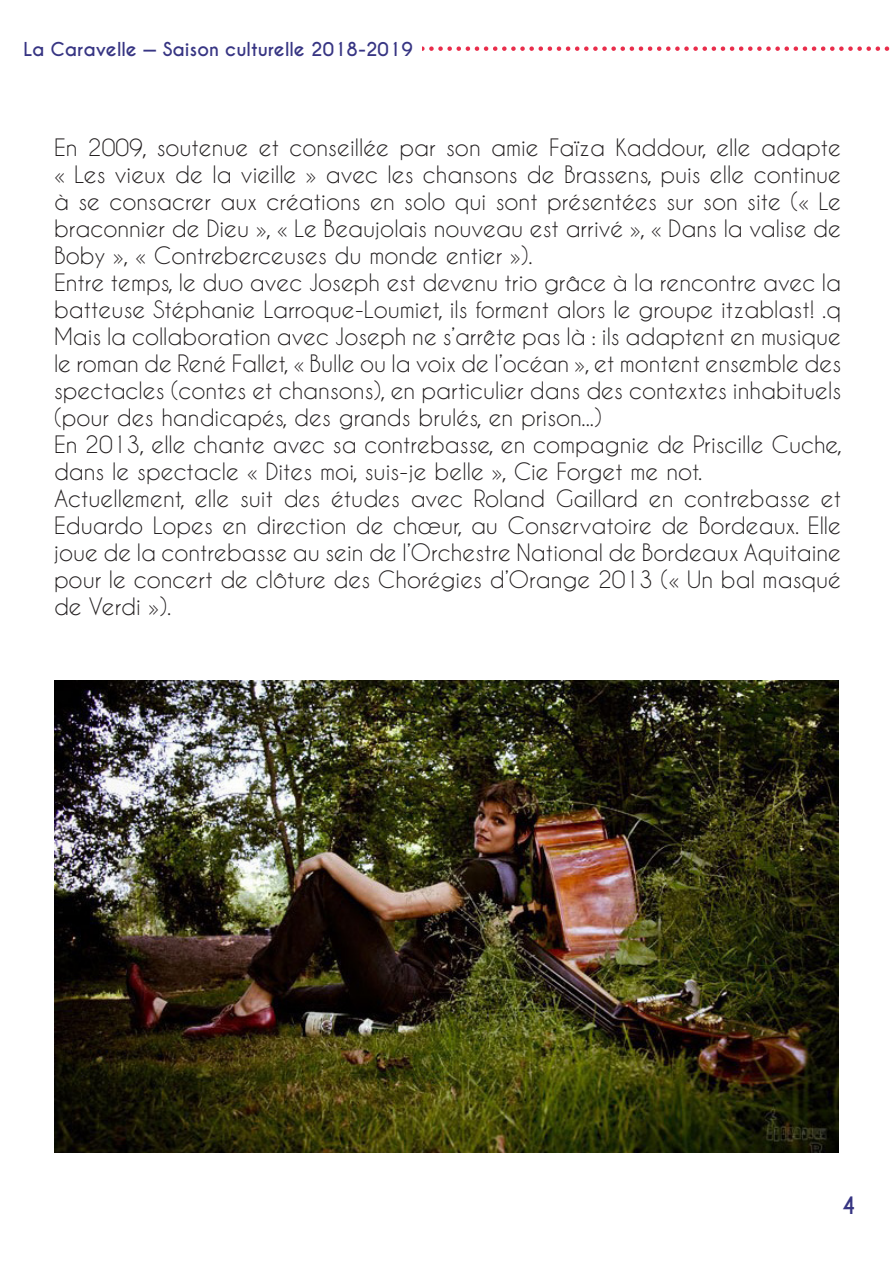
<style>
.page{position:relative;width:893px;height:1263px;background:#fff}
.page>*{position:absolute;margin:0;border:0;box-sizing:border-box;transform-origin:0 0}
.t1{font:22.5px/27px "Caviar Dreams";color:#231f20}
.t2{font:700 22.5px "Caviar Dreams";color:#373583}
.t3{font:700 18px "Caviar Dreams";color:#373583}
</style>
<div class="page">
<svg style="left:422px;top:46px;width:468px;height:5px"></svg>
<img style="left:54px;top:681px;width:785px;height:471px">
<p class="t3" style="left:24px;top:38px;width:391px">La Caravelle — Saison culturelle 2018-2019</p>
<p class="t1" style="left:54px;top:134px;width:789px">En 2009, soutenue et conseillée par son amie Faïza Kaddour, elle adapte « Les vieux de la vieille » avec les chansons de Brassens, puis elle continue à se consacrer aux créations en solo qui sont présentées sur son site (« Le braconnier de Dieu », « Le Beaujolais nouveau est arrivé », « Dans la valise de Boby », « Contreberceuses du monde entier »).<br>Entre temps, le duo avec Joseph est devenu trio grâce à la rencontre avec la batteuse Stéphanie Larroque-Loumiet, ils forment alors le groupe itzablast! .q Mais la collaboration avec Joseph ne s’arrête pas là : ils adaptent en musique le roman de René Fallet, « Bulle ou la voix de l’océan », et montent ensemble des spectacles (contes et chansons), en particulier dans des contextes inhabituels (pour des handicapés, des grands brulés, en prison...)<br>En 2013, elle chante avec sa contrebasse, en compagnie de Priscille Cuche, dans le spectacle « Dites moi, suis-je belle », Cie Forget me not.<br>Actuellement, elle suit des études avec Roland Gaillard en contrebasse et Eduardo Lopes en direction de chœur, au Conservatoire de Bordeaux. Elle joue de la contrebasse au sein de l’Orchestre National de Bordeaux Aquitaine pour le concert de clôture des Chorégies d’Orange 2013 (« Un bal masqué de Verdi »).</p>
<p class="t2" style="left:841px;top:1192px;width:16px">4</p>
</div>
